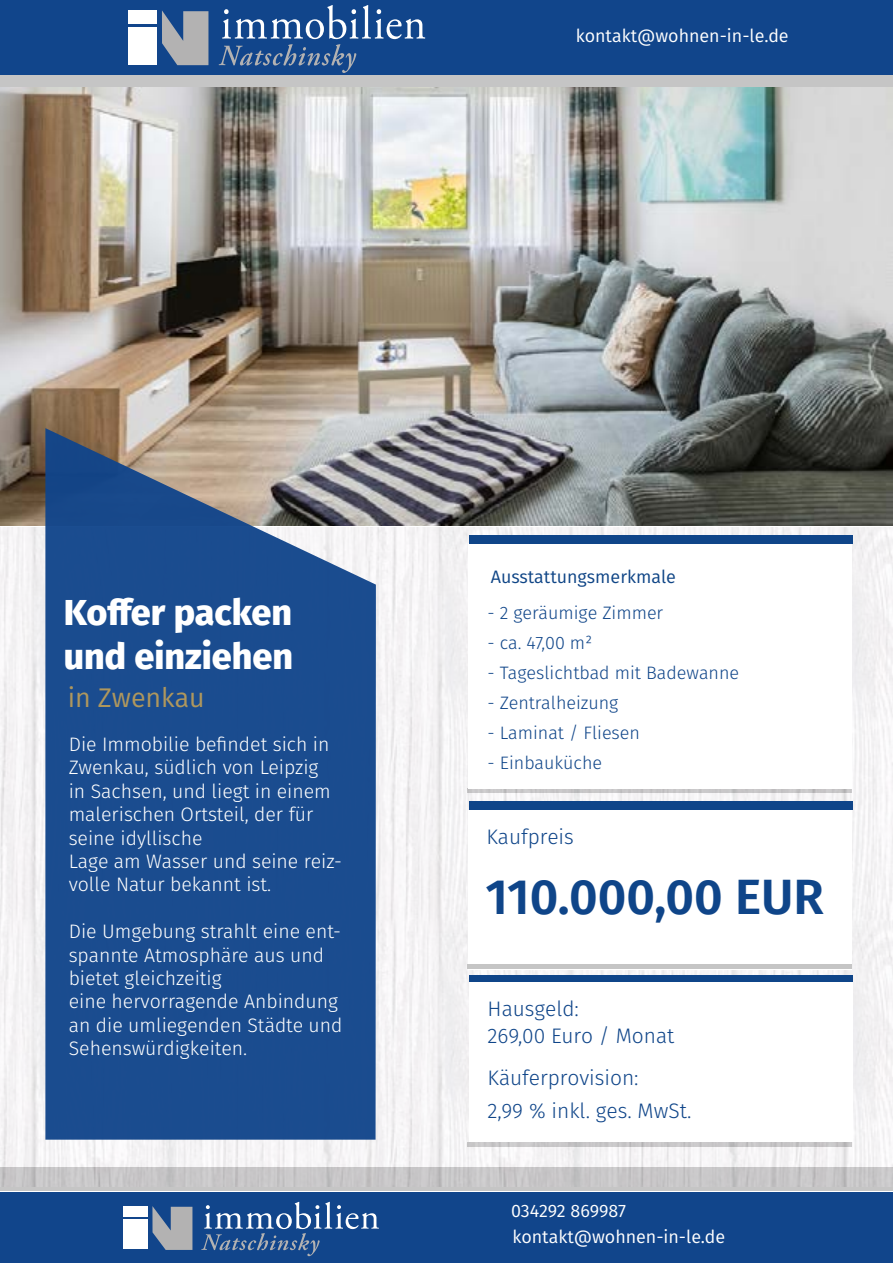
<style>
.page{position:relative;width:893px;height:1263px;background:#fff}
.page>*{position:absolute;margin:0;border:0;box-sizing:border-box;transform-origin:0 0}
.t1{font:600 49.5px "Fira Sans";color:#0f4589}
.t2{font:800 36px/43.2px "Fira Sans";color:#fff}
.t3{font:27px "Fira Sans";color:#af975d}
.t4{font:300 21px "Fira Sans";color:#0f4589}
.t5{font:300 19.5px/23.4px "Fira Sans";color:#fff}
.t6{font:300 18px "Fira Sans";color:#0f4589}
.t7{font:18px/25.5px "Fira Sans";color:#fff}
.t8{font:18px "Fira Sans";color:#0f4586}
.t9{font:300 16.5px "Fira Sans";color:#fff}
</style>
<div class="page">
<div style="left:0;top:1193px;width:893px;height:70px;background:#11458b"></div>
<div style="left:0;top:1167px;width:893px;height:24px;background:#c5c5c5"></div>
<svg style="left:201px;top:1202px;width:178px;height:54px"></svg>
<div style="left:123px;top:1206px;width:25px;height:10px;background:#fff"></div>
<div style="left:123px;top:1219px;width:25px;height:30px;background:#fff"></div>
<svg style="left:152px;top:1206px;width:40px;height:44px"></svg>
<img style="left:0;top:527px;width:893px;height:659px">
<img style="left:0;top:87px;width:893px;height:438px">
<svg style="left:45px;top:428px;width:331px;height:712px;fill:#1a4c8f"></svg>
<div style="left:468px;top:544px;width:384px;height:245px;background:#fff"></div>
<div style="left:469px;top:536px;width:384px;height:8px;background:#0f4589"></div>
<div style="left:0;top:0;width:893px;height:76px;background:#11458b"></div>
<svg style="left:219px;top:5px;width:206px;height:68px"></svg>
<div style="left:128px;top:10px;width:29px;height:13px;background:#fff"></div>
<div style="left:128px;top:27px;width:29px;height:37px;background:#fff"></div>
<svg style="left:162px;top:10px;width:46px;height:55px"></svg>
<div style="left:0;top:75px;width:893px;height:12px;background:#c5c5c5"></div>
<div style="left:469px;top:801px;width:384px;height:9px;background:#0f4589"></div>
<div style="left:468px;top:810px;width:384px;height:159px;background:#fff"></div>
<hr style="left:468px;top:964px;width:384px;height:4px;background:#c5c5c5">
<div style="left:469px;top:975px;width:384px;height:8px;background:#0f4589"></div>
<div style="left:470px;top:982px;width:383px;height:160px;background:#fff"></div>
<p class="t7" style="left:576px;top:23px;width:214px">kontakt@wohnen-in-le.de</p>
<h2 class="t2" style="left:64px;top:588px;width:231px">Koffer packen und einziehen</h2>
<p class="t9" style="left:68px;top:657px;width:208px">Traumhaft schöne und helle</p>
<h3 class="t3" style="left:68px;top:677px;width:139px">in Zwenkau</h3>
<p class="t5" style="left:69px;top:732px;width:275px">Die Immobilie befindet sich in<br>Zwenkau, südlich von Leipzig<br>in Sachsen, und liegt in einem malerischen Ortsteil, der für seine idyllische<br>Lage am Wasser und seine reiz&shy;volle Natur bekannt ist.</p>
<p class="t5" style="left:69px;top:920px;width:275px">Die Umgebung strahlt eine ent&shy;spannte Atmosphäre aus und bietet gleichzeitig<br>eine hervorragende Anbindung an die umliegenden Städte und<br>Sehenswürdigkeiten.</p>
<p class="t8" style="left:491px;top:564px;width:187px">Ausstattungsmerkmale</p>
<p class="t6" style="left:488px;top:599px;width:177px">- 2 geräumige Zimmer</p>
<p class="t6" style="left:488px;top:629px;width:106px">- ca. 47,00 m²</p>
<p class="t6" style="left:488px;top:659px;width:253px">- Tageslichtbad mit Badewanne</p>
<p class="t6" style="left:488px;top:689px;width:132px">- Zentralheizung</p>
<p class="t6" style="left:488px;top:719px;width:154px">- Laminat / Fliesen</p>
<p class="t6" style="left:488px;top:749px;width:116px">- Einbauküche</p>
<p class="t4" style="left:486px;top:821px;width:89px">Kaufpreis</p>
<h1 class="t1" style="left:485px;top:856px;width:340px">110.000,00 EUR</h1>
<p class="t4" style="left:488px;top:993px;width:93px">Hausgeld:</p>
<p class="t4" style="left:488px;top:1021px;width:188px">269,00 Euro / Monat</p>
<p class="t4" style="left:488px;top:1062px;width:152px">Käuferprovision:</p>
<p class="t4" style="left:488px;top:1096px;width:205px">2,99 % inkl. ges. MwSt.</p>
<p class="t7" style="left:511px;top:1198px;width:216px">034292 869987 kontakt@wohnen-in-le.de</p>
</div>
